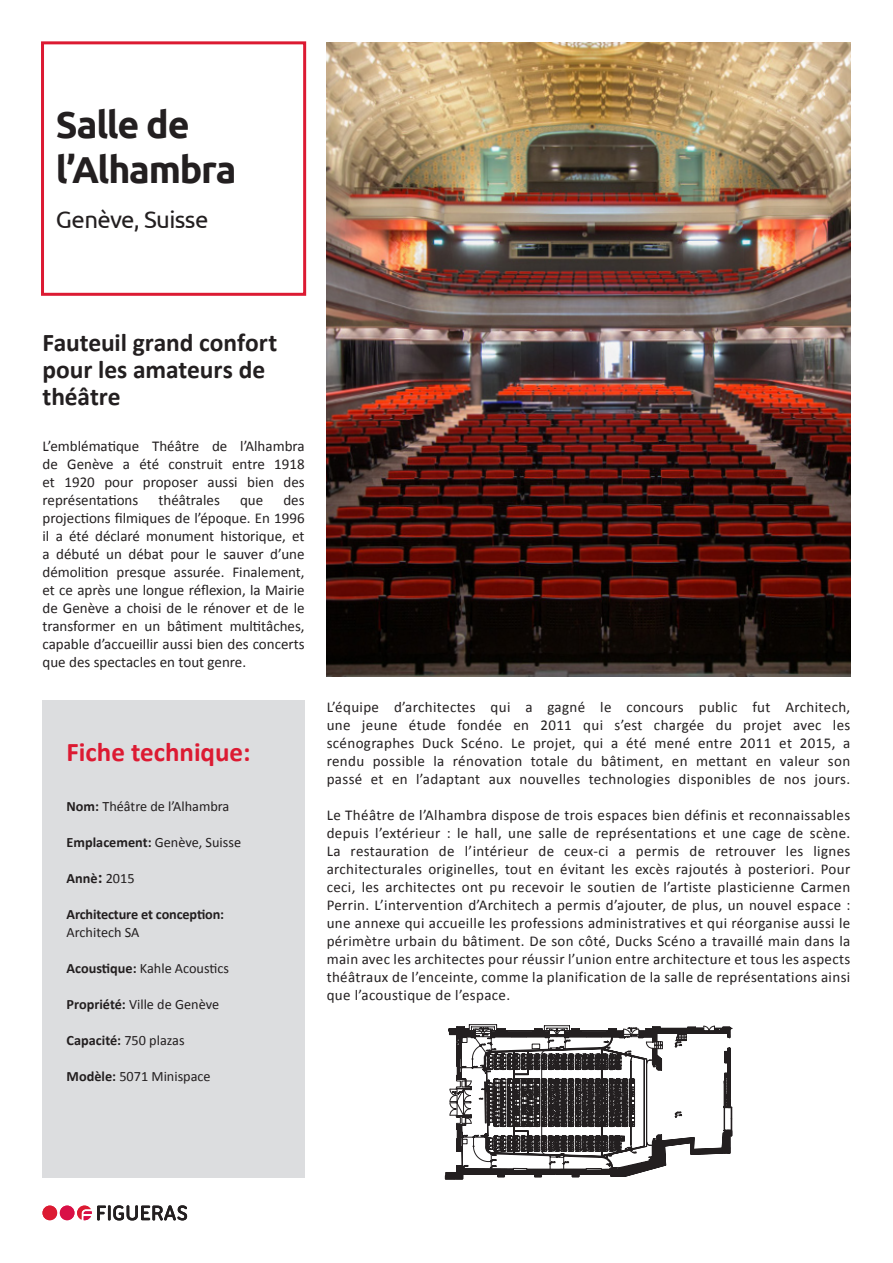
<style>
.page{position:relative;width:893px;height:1263px;background:#fff}
.page>*{position:absolute;margin:0;border:0;box-sizing:border-box;transform-origin:0 0}
.t1{font:700 37.5px/45px "Ubuntu";letter-spacing:-.03em;color:#231f20}
.t2{font:700 27px "Calibri";color:#dc1a32}
.t3{font:700 25.5px/27px "Calibri";letter-spacing:-.005em;color:#231f20}
.t4{font:24px "Ubuntu";letter-spacing:-.025em;color:#231f20}
.t5{font:15px/18px "Calibri";color:#231f20;text-align:justify}
.t6{font:14.25px "Calibri";color:#231f20}
.t7{font:700 14.25px/18px "Calibri";letter-spacing:-.01em;color:#231f20}
.s1{font-weight:700}
.s2{font-size:17.25px}
.s3{font-weight:400}
</style>
<div class="page">
<div style="left:43px;top:700px;width:262px;height:478px;background:#dcdddf"></div>
<div style="left:41px;top:41px;width:265px;height:255px;border:3px solid #dc1a32"></div>
<img style="left:327px;top:43px;width:523px;height:633px">
<svg style="left:77px;top:1205px;width:110px;height:15px"></svg>
<div style="left:60px;top:1205px;width:14px;height:15px;background:#d90f46;border-radius:50%"></div>
<div style="left:43px;top:1205px;width:14px;height:15px;background:#dc1a32;border-radius:50%"></div>
<svg style="left:444px;top:1024px;width:289px;height:156px"></svg>
<p class="t1" style="left:56px;top:101px;width:182px">Salle de l’Alhambra</p>
<p class="t4" style="left:56px;top:205px;width:154px">Genève, Suisse</p>
<p class="t3" style="left:43px;top:329px;width:236px">Fauteuil grand confort pour les amateurs de théâtre</p>
<p class="t5" style="left:43px;top:437px;width:264px">L’emblématique Théâtre de l’Alhambra de Genève a été construit entre 1918 et 1920 pour proposer aussi bien des représentations</p>
<p class="t5" style="left:159px;top:491px;width:63px">théâtrales</p>
<p class="t5" style="left:240px;top:491px;width:25px">que</p>
<p class="t5" style="left:43px;top:491px;width:264px;text-indent:241px">des projections filmiques de l’époque. En 1996 il a été déclaré monument historique, et a débuté un débat pour le sauver d’une démolition presque assurée. Finalement, et ce après une longue réflexion, la Mairie de Genève a choisi de le rénover et de le transformer en un bâtiment multitâches, capable d’accueillir aussi bien des concerts que des spectacles en tout genre.</p>
<p class="t2" style="left:67px;top:734px;width:186px">Fiche technique:</p>
<p class="t6" style="left:67px;top:797px;width:164px"><span class="s1">Nom:</span> Théâtre de l’Alhambra</p>
<p class="t6" style="left:67px;top:833px;width:176px"><span class="s1">Emplacement:</span> Genève, Suisse</p>
<p class="t7" style="left:67px;top:869px;width:69px">Annè<span class="s2">:</span> <span class="s3">2015</span></p>
<p class="t7" style="left:67px;top:905px;width:159px">Architecture et conception:<br><span class="s3">Architech SA</span></p>
<p class="t6" style="left:67px;top:959px;width:164px"><span class="s1">Acoustique:</span> Kahle Acoustics</p>
<p class="t6" style="left:67px;top:995px;width:154px"><span class="s1">Propriété:</span> Ville de Genève</p>
<p class="t7" style="left:67px;top:1031px;width:120px">Capacité: <span class="s3">750 plazas</span></p>
<p class="t6" style="left:67px;top:1067px;width:146px"><span class="s1">Modèle:</span> 5071 Minispace</p>
<p class="t5" style="left:327px;top:697px;width:525px">L’équipe d’architectes qui a gagné le concours public fut Architech, une jeune étude fondée en 2011 qui s’est chargée du projet avec les scénographes Duck Scéno. Le projet, qui a été mené entre 2011 et 2015, a rendu possible la rénovation totale du bâtiment, en mettant en valeur son passé et en l’adaptant aux nouvelles technologies disponibles de nos jours.</p>
<p class="t5" style="left:327px;top:805px;width:525px">Le Théâtre de l’Alhambra dispose de trois espaces bien définis et reconnaissables depuis l’extérieur : le hall, une salle de représentations et une cage de scène.<br>La restauration de l’intérieur de ceux-ci a permis de retrouver les lignes architecturales originelles, tout en évitant les excès rajoutés à posteriori. Pour ceci, les architectes ont pu recevoir le soutien de l’artiste plasticienne Carmen Perrin. L’intervention d’Architech a permis d’ajouter, de plus, un nouvel espace : une annexe qui accueille les professions administratives et qui réorganise aussi le périmètre urbain du bâtiment. De son côté, Ducks Scéno a travaillé main dans la main avec les architectes pour réussir l’union entre architecture et tous les aspects théâtraux de l’enceinte, comme la planification de la salle de représentations ainsi que l’acoustique de l’espace.</p>
</div>
